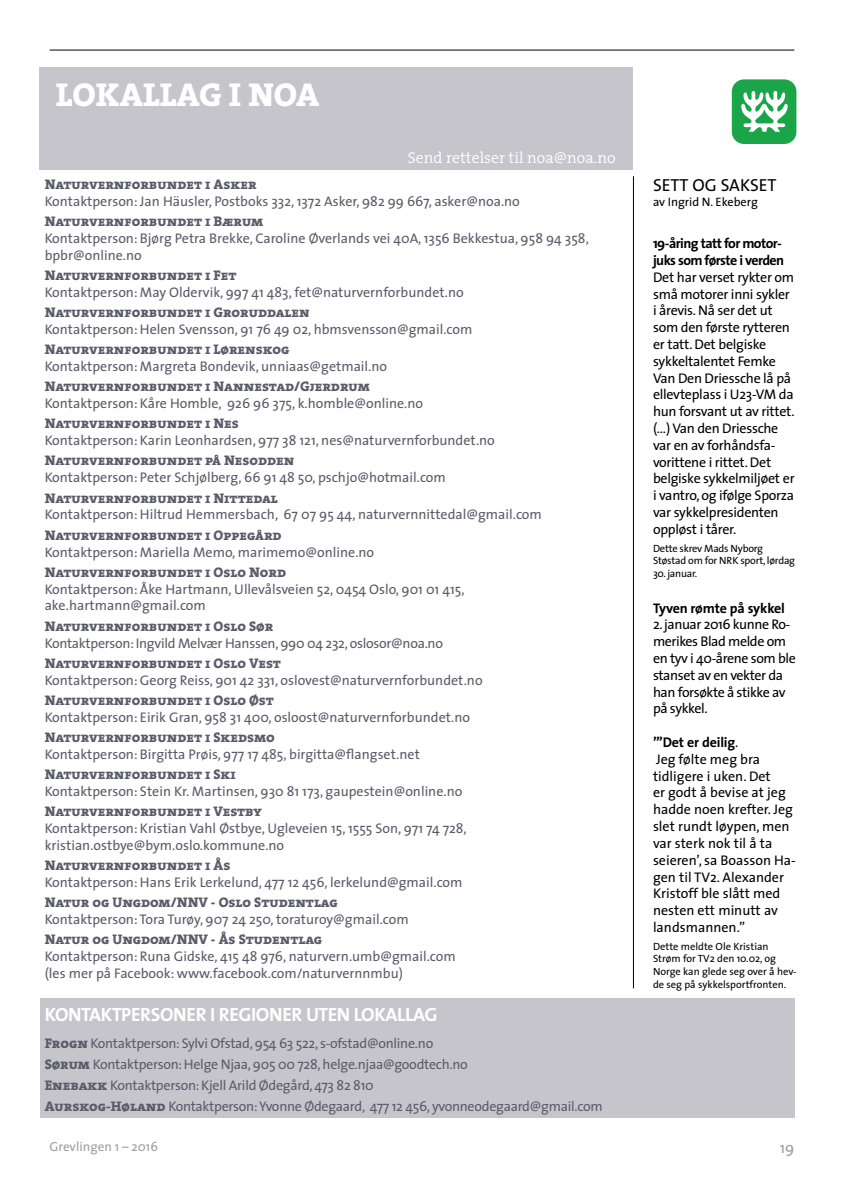
<style>
.page{position:relative;width:844px;height:1191px;background:#fff}
.page>*{position:absolute;margin:0;border:0;box-sizing:border-box;transform-origin:0 0}
.t1{font:800 33.25px "The Serif";color:#fff}
.t2{font:700 19.25px "The Sans";letter-spacing:-.02em;color:#fff}
.t3{font:17.5px "The Sans";color:#000}
.t4{font:300 15.75px "The Serif";color:#fff}
.t5{font:15.75px "The Sans";color:#9d9d9c}
.t6{font:14px/16.8px "The Sans";color:#5c5b6a}
.t7{font:14px "The Serif Extra Bold Caps";color:#5c5b6a}
.t8{font:14px/16.8px "The Sans";letter-spacing:-.02em;color:#000}
.t9{font:14px/21px "The Sans";letter-spacing:-.02em;color:#5c5b6a}
.t10{font:14px/16.8px "The Sans";color:#000}
.t11{font:700 14px/16.8px "The Sans";letter-spacing:-.04em;color:#000}
.t12{font:700 14px "The Sans";letter-spacing:-.015em;color:#000}
.t13{font:13.12px "The Sans";color:#9d9d9c}
.t14{font:12.25px "The Sans";color:#000}
.t15{font:10.5px/12.6px "The Sans";color:#000}
.t16{font:10.5px/12.6px "The Sans";letter-spacing:-.02em;color:#000}
.s1{font-family:"The Serif Extra Bold Caps"}
.s2{font-weight:700}
</style>
<div class="page">
<div style="left:40px;top:67px;width:592px;height:103px;background:#c7c5cc"></div>
<div style="left:40px;top:998px;width:754px;height:119px;background:#c7c5cc"></div>
<hr style="left:50px;top:50px;width:744px;height:1px;background:#000">
<hr style="left:632px;top:176px;width:1px;height:812px;background:#000">
<div style="left:731px;top:79px;width:65px;height:65px;background:#1aa648;border-radius:12px"></div>
<svg style="left:741px;top:91px;width:46px;height:41px"></svg>
<h1 class="t1" style="left:56px;top:80px;width:265px">LOKALLAG I NOA</h1>
<p class="t4" style="left:408px;top:148px;width:209px">Send rettelser til noa@noa.no</p>
<p class="t7" style="left:45px;top:178px;width:213px">Naturvernforbundet i Asker</p>
<p class="t6" style="left:45px;top:193px;width:476px">Kontaktperson: Jan Häusler, Postboks 332, 1372 Asker, 982 99 667, asker@noa.no</p>
<p class="t7" style="left:45px;top:215px;width:220px">Naturvernforbundet i Bærum</p>
<p class="t6" style="left:45px;top:230px;width:545px">Kontaktperson: Bjørg Petra Brekke, Caroline Øverlands vei 40A, 1356 Bekkestua, 958 94 358, bpbr@online.no</p>
<p class="t7" style="left:45px;top:269px;width:193px">Naturvernforbundet i Fet</p>
<p class="t6" style="left:45px;top:284px;width:420px">Kontaktperson: May Oldervik, 997 41 483, fet@naturvernforbundet.no</p>
<p class="t7" style="left:45px;top:306px;width:266px">Naturvernforbundet i Groruddalen</p>
<p class="t6" style="left:45px;top:321px;width:429px">Kontaktperson: Helen Svensson, 91 76 49 02, hbmsvensson@gmail.com</p>
<p class="t7" style="left:45px;top:343px;width:246px">Naturvernforbundet i Lørenskog</p>
<p class="t6" style="left:45px;top:358px;width:344px">Kontaktperson: Margreta Bondevik, unniaas@getmail.no</p>
<p class="t7" style="left:45px;top:380px;width:326px">Naturvernforbundet i Nannestad/Gjerdrum</p>
<p class="t6" style="left:45px;top:395px;width:380px">Kontaktperson: Kåre Homble, 926 96 375, k.homble@online.no</p>
<p class="t7" style="left:45px;top:417px;width:196px">Naturvernforbundet i Nes</p>
<p class="t6" style="left:45px;top:432px;width:451px">Kontaktperson: Karin Leonhardsen, 977 38 121, nes@naturvernforbundet.no</p>
<p class="t7" style="left:45px;top:454px;width:251px">Naturvernforbundet på Nesodden</p>
<p class="t6" style="left:45px;top:469px;width:402px">Kontaktperson: Peter Schjølberg, 66 91 48 50, pschjo@hotmail.com</p>
<p class="t7" style="left:45px;top:492px;width:234px">Naturvernforbundet i Nittedal</p>
<p class="t6" style="left:45px;top:506px;width:498px">Kontaktperson: Hiltrud Hemmersbach, 67 07 95 44, naturvernnittedal@gmail.com</p>
<p class="t7" style="left:45px;top:529px;width:238px">Naturvernforbundet i Oppegård</p>
<p class="t6" style="left:45px;top:544px;width:331px">Kontaktperson: Mariella Memo, marimemo@online.no</p>
<p class="t7" style="left:45px;top:566px;width:243px">Naturvernforbundet i Oslo Nord</p>
<p class="t6" style="left:45px;top:581px;width:421px">Kontaktperson: Åke Hartmann, Ullevålsveien 52, 0454 Oslo, 901 01 415, ake.hartmann@gmail.com</p>
<p class="t7" style="left:45px;top:620px;width:230px">Naturvernforbundet i Oslo Sør</p>
<p class="t9" style="left:45px;top:632px;width:400px">Kontaktperson: Ingvild Melvær Hanssen, 990 04 232, oslosor@noa.no</p>
<p class="t7" style="left:45px;top:657px;width:237px">Naturvernforbundet i Oslo Vest</p>
<p class="t6" style="left:45px;top:672px;width:439px">Kontaktperson: Georg Reiss, 901 42 331, oslovest@naturvernforbundet.no</p>
<p class="t7" style="left:45px;top:694px;width:230px">Naturvernforbundet i Oslo Øst</p>
<p class="t6" style="left:45px;top:709px;width:427px">Kontaktperson: Eirik Gran, 958 31 400, osloost@naturvernforbundet.no</p>
<p class="t7" style="left:45px;top:731px;width:232px">Naturvernforbundet i Skedsmo</p>
<p class="t6" style="left:45px;top:746px;width:376px">Kontaktperson: Birgitta Prøis, 977 17 485, birgitta@flangset.net</p>
<p class="t7" style="left:45px;top:768px;width:193px">Naturvernforbundet i Ski</p>
<p class="t6" style="left:45px;top:783px;width:419px">Kontaktperson: Stein Kr. Martinsen, 930 81 173, gaupestein@online.no</p>
<p class="t7" style="left:45px;top:805px;width:219px">Naturvernforbundet i Vestby</p>
<p class="t6" style="left:45px;top:820px;width:423px">Kontaktperson: Kristian Vahl Østbye, Ugleveien 15, 1555 Son, 971 74 728, kristian.ostbye@bym.oslo.kommune.no</p>
<p class="t7" style="left:45px;top:859px;width:187px">Naturvernforbundet i Ås</p>
<p class="t6" style="left:45px;top:874px;width:419px">Kontaktperson: Hans Erik Lerkelund, 477 12 456, lerkelund@gmail.com</p>
<p class="t7" style="left:45px;top:896px;width:294px">Natur og Ungdom/NNV - Oslo Studentlag</p>
<p class="t6" style="left:45px;top:911px;width:365px">Kontaktperson: Tora Turøy, 907 24 250, toraturoy@gmail.com</p>
<p class="t7" style="left:45px;top:933px;width:279px">Natur og Ungdom/NNV - Ås Studentlag</p>
<p class="t6" style="left:45px;top:948px;width:412px">Kontaktperson: Runa Gidske, 415 48 976, naturvern.umb@gmail.com (les mer på Facebook: www.facebook.com/naturvernnmbu)</p>
<h2 class="t2" style="left:45px;top:1005px;width:394px">KONTAKTPERSONER I REGIONER UTEN LOKALLAG</h2>
<p class="t9" style="left:45px;top:1033px;width:559px"><span class="s1">Frogn</span> Kontaktperson: Sylvi Ofstad, 954 63 522, s-ofstad@online.no<br><span class="s1">Sørum</span> Kontaktperson: Helge Njaa, 905 00 728, helge.njaa@goodtech.no<br><span class="s1">Enebakk</span> Kontaktperson: Kjell Arild Ødegård, 473 82 810<br><span class="s1">Aurskog-Høland</span> Kontaktperson: Yvonne Ødegaard, 477 12 456, yvonneodegaard@gmail.com</p>
<p class="t3" style="left:652px;top:176px;width:125px">SETT OG SAKSET</p>
<p class="t14" style="left:652px;top:195px;width:106px">av Ingrid N. Ekeberg</p>
<p class="t11" style="left:652px;top:236px;width:133px">19-åring tatt for motor&shy;juks som første i verden</p>
<p class="t8" style="left:652px;top:269px;width:143px">Det har verset rykter om små motorer inni sykler i årevis. Nå ser det ut som den første rytteren er tatt. Det belgiske sykkeltalentet Femke<br>Van Den Driessche lå på ellevteplass i U23-VM da hun forsvant ut av rittet. (…) Van den Driessche var en av forhåndsfa&shy;vorittene i rittet. Det belgiske sykkelmiljøet er i vantro, og ifølge Sporza var sykkelpresidenten oppløst i tårer.</p>
<p class="t16" style="left:652px;top:542px;width:143px">Dette skrev Mads Nyborg<br>Støstad om for NRK sport, lørdag</p>
<p class="t15" style="left:652px;top:567px;width:46px">30. januar.</p>
<p class="t12" style="left:652px;top:602px;width:133px">Tyven rømte på sykkel</p>
<p class="t8" style="left:652px;top:616px;width:144px">2. januar 2016 kunne Ro&shy;merikes Blad melde om en tyv i 40-årene som ble stanset av en vekter da han forsøkte å stikke av på sykkel.</p>
<p class="t10" style="left:652px;top:734px;width:144px"><span class="s2">”’Det er deilig</span>.<br>Jeg følte meg bra tidligere i uken. Det<br>er godt å bevise at jeg hadde noen krefter. Jeg slet rundt løypen, men var sterk nok til å ta seieren’, sa Boasson Ha&shy;gen til TV2. Alexander<br>Kristoff ble slått med nesten ett minutt av landsmannen.”</p>
<p class="t15" style="left:652px;top:940px;width:145px">Dette meldte Ole Kristian<br>Strøm for TV2 den 10.02, og<br>Norge kan glede seg over å hev&shy;de seg på sykkelsportfronten.</p>
<p class="t13" style="left:50px;top:1141px;width:110px">Grevlingen 1 – 2016</p>
<p class="t5" style="left:779px;top:1139px;width:16px">19</p>
</div>
